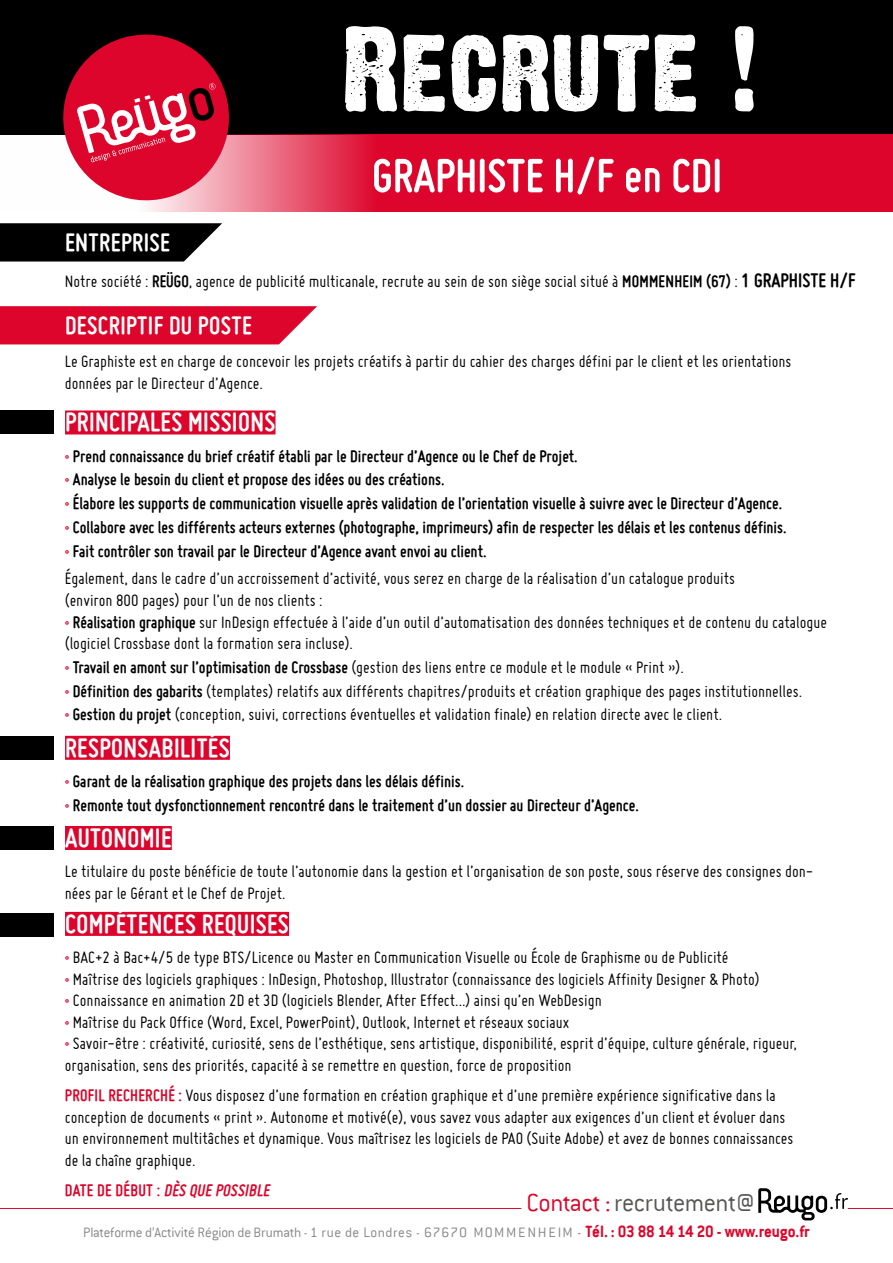
<style>
.page{position:relative;width:893px;height:1263px;background:#fff}
.page>*{position:absolute;margin:0;border:0;box-sizing:border-box;transform-origin:0 0}
.t1{font:700 50.1px "Miso";color:#fff}
.t2{font:700 28.5px "Miso";letter-spacing:.015em;color:#fff}
.t3{font:700 27px "Miso";letter-spacing:.015em;color:#fff}
.t4{font:300 27px "Conduit ITC";letter-spacing:-.02em;color:#575756}
.t5{font:18px/21.6px "Miso";color:#000}
.t6{font:700 18px "Miso";color:#000}
.t7{font:italic 700 18px "Miso";color:#dd052b}
.t8{font:300 15px "Conduit ITC";color:#878787}
.s1{font-weight:700}
.s2{font-weight:700;font-size:21px}
.s3{font-weight:400;color:#dd052b}
.s4{color:#dd052b}
.s5{font-weight:700;color:#dd052b}
.s6{font-style:normal}
.s7{color:#706f6f}
.s8{font-weight:700;font-size:18px;color:#dd052b}
</style>
<div class="page">
<div style="left:0;top:0;width:893px;height:135px;background:#000"></div>
<div style="left:65px;top:410px;width:210px;height:24px;background:#dd052b"></div>
<div style="left:65px;top:736px;width:165px;height:24px;background:#dd052b"></div>
<div style="left:65px;top:826px;width:107px;height:24px;background:#dd052b"></div>
<div style="left:65px;top:912px;width:224px;height:24px;background:#dd052b"></div>
<hr style="left:0;top:1208px;width:521px;height:1px;background:#dd052b">
<hr style="left:848px;top:1208px;width:45px;height:1px;background:#dd052b">
<svg style="left:758px;top:1188px;width:90px;height:32px"></svg>
<svg style="left:345px;top:26px;width:409px;height:86px"></svg>
<svg style="left:147px;top:135px;width:746px;height:77px;background:#df1538"></svg>
<svg style="left:0;top:223px;width:222px;height:38px;background:#161616"></svg>
<svg style="left:0;top:306px;width:317px;height:38px;background:#df1438"></svg>
<div style="left:0;top:410px;width:54px;height:23px;background:#000"></div>
<svg style="left:63px;top:34px;width:175px;height:176px"></svg>
<div style="left:0;top:736px;width:54px;height:24px;background:#000"></div>
<div style="left:0;top:827px;width:54px;height:23px;background:#000"></div>
<div style="left:0;top:913px;width:54px;height:23px;background:#000"></div>
<h3 class="t3" style="left:65px;top:227px;width:107px">ENTREPRISE</h3>
<h1 class="t1" style="left:372px;top:147px;width:352px">GRAPHISTE H/F en CDI</h1>
<p class="t5" style="left:65px;top:270px;width:792px">Notre société : <span class="s1">REÜGO</span>, agence de publicité multicanale, recrute au sein de son siège social situé à <span class="s1">MOMMENHEIM (67)</span> : <span class="s2">1 GRAPHISTE H/F</span></p>
<h3 class="t3" style="left:65px;top:310px;width:188px">DESCRIPTIF DU POSTE</h3>
<p class="t5" style="left:65px;top:350px;width:728px">Le Graphiste est en charge de concevoir les projets créatifs à partir du cahier des charges défini par le client et les orientations données par le Directeur d’Agence.</p>
<h2 class="t2" style="left:65px;top:406px;width:212px">PRINCIPALES MISSIONS</h2>
<p class="t6" style="left:65px;top:446px;width:514px"><span class="s3">•</span> Prend connaissance du brief créatif établi par le Directeur d’Agence ou le Chef de Projet.</p>
<p class="t6" style="left:65px;top:469px;width:381px"><span class="s3">•</span> Analyse le besoin du client et propose des idées ou des créations.</p>
<p class="t6" style="left:65px;top:493px;width:719px"><span class="s3">•</span> Élabore les supports de communication visuelle après validation de l’orientation visuelle à suivre avec le Directeur d’Agence.</p>
<p class="t6" style="left:65px;top:517px;width:723px"><span class="s3">•</span> Collabore avec les différents acteurs externes (photographe, imprimeurs) afin de respecter les délais et les contenus définis.</p>
<p class="t5" style="left:65px;top:536px;width:672px;line-height:27.9px"><span class="s4">•</span> <span class="s1">Fait contrôler son travail par le Directeur d’Agence avant envoi au client.<br></span>Également, dans le cadre d’un accroissement d’activité, vous serez en charge de la réalisation d’un catalogue produits</p>
<p class="t5" style="left:65px;top:589px;width:259px">(environ 800 pages) pour l’un de nos clients :</p>
<p class="t5" style="left:65px;top:611px;width:764px"><span class="s4">•</span> <span class="s1">Réalisation graphique</span> sur InDesign effectuée à l’aide d’un outil d’automatisation des données techniques et de contenu du catalogue (logiciel Crossbase dont la formation sera incluse).</p>
<p class="t5" style="left:65px;top:656px;width:621px"><span class="s4">•</span> <span class="s1">Travail en amont sur l’optimisation de Crossbase</span> (gestion des liens entre ce module et le module « Print »).</p>
<p class="t5" style="left:65px;top:680px;width:739px"><span class="s4">•</span> <span class="s1">Définition des gabarits</span> (templates) relatifs aux différents chapitres/produits et création graphique des pages institutionnelles.</p>
<p class="t5" style="left:65px;top:704px;width:659px"><span class="s4">•</span> <span class="s1">Gestion du projet</span> (conception, suivi, corrections éventuelles et validation finale) en relation directe avec le client.</p>
<h2 class="t2" style="left:65px;top:731px;width:166px">RESPONSABILITÉS</h2>
<p class="t6" style="left:65px;top:771px;width:401px"><span class="s3">•</span> Garant de la réalisation graphique des projets dans les délais définis.</p>
<p class="t6" style="left:65px;top:795px;width:576px"><span class="s3">•</span> Remonte tout dysfonctionnement rencontré dans le traitement d’un dossier au Directeur d’Agence.</p>
<h2 class="t2" style="left:65px;top:822px;width:108px">AUTONOMIE</h2>
<p class="t5" style="left:65px;top:860px;width:750px">Le titulaire du poste bénéficie de toute l’autonomie dans la gestion et l’organisation de son poste, sous réserve des consignes don&shy;nées par le Gérant et le Chef de Projet.</p>
<h2 class="t2" style="left:65px;top:908px;width:225px">COMPÉTENCES REQUISES</h2>
<p class="t5" style="left:65px;top:946px;width:665px"><span class="s4">•</span> BAC+2 à Bac+4/5 de type BTS/Licence ou Master en Communication Visuelle ou École de Graphisme ou de Publicité</p>
<p class="t5" style="left:65px;top:968px;width:696px"><span class="s4">•</span> Maîtrise des logiciels graphiques : InDesign, Photoshop, Illustrator (connaissance des logiciels Affinity Designer &amp; Photo)</p>
<p class="t5" style="left:65px;top:989px;width:538px"><span class="s4">•</span> Connaissance en animation 2D et 3D (logiciels Blender, After Effect...) ainsi qu’en WebDesign</p>
<p class="t5" style="left:65px;top:1011px;width:506px"><span class="s4">•</span> Maîtrise du Pack Office (Word, Excel, PowerPoint), Outlook, Internet et réseaux sociaux</p>
<p class="t5" style="left:65px;top:1032px;width:733px"><span class="s4">•</span> Savoir-être : créativité, curiosité, sens de l’esthétique, sens artistique, disponibilité, esprit d’équipe, culture générale, rigueur, organisation, sens des priorités, capacité à se remettre en question, force de proposition</p>
<p class="t5" style="left:65px;top:1084px;width:730px"><span class="s5">PROFIL RECHERCHÉ :</span> Vous disposez d’une formation en création graphique et d’une première expérience significative dans la conception de documents « print ». Autonome et motivé(e), vous savez vous adapter aux exigences d’un client et évoluer dans un environnement multitâches et dynamique. Vous maîtrisez les logiciels de PAO (Suite Adobe) et avez de bonnes connaissances de la chaîne graphique.</p>
<p class="t7" style="left:65px;top:1180px;width:210px"><span class="s6">D AT E D E D É B U T :</span> DÈS QUE POSSIBLE</p>
<h3 class="t4" style="left:526px;top:1187px;width:230px"><span class="s4">Contact :</span> recrutement@</h3>
<p class="t8" style="left:83px;top:1224px;width:728px">Plateforme d’Activité Région de Brumath - 1 rue de Londres - 67670 MOMMENHEIM <span class="s7">-</span> <span class="s8">Tél. : 03 88 14 14 20 - www.reugo.fr</span></p>
</div>
